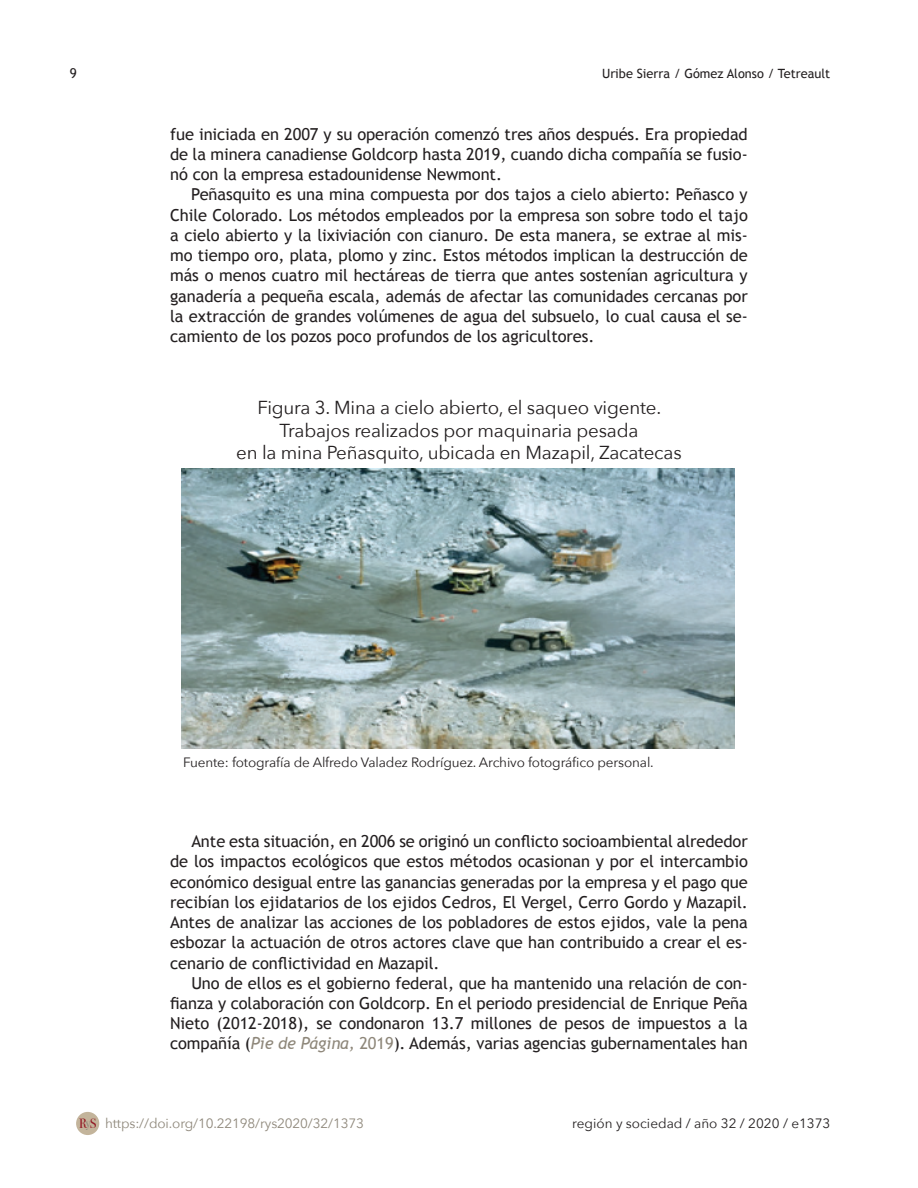
<style>
.page{position:relative;width:918px;height:1188px;background:#fff}
.page>*{position:absolute;margin:0;border:0;box-sizing:border-box;transform-origin:0 0}
.t1{font:18.75px/22.5px "Avenir Next";letter-spacing:-.01em;color:#231f20;text-align:center}
.t2{font:16.5px/20.2px "Trebuchet MS";letter-spacing:-.005em;color:#231f20;text-align:justify}
.t3{font:13.5px "Avenir Next";letter-spacing:-.01em;color:#231f20}
.t4{font:13.5px "Avenir Next";letter-spacing:-.01em;color:#8e877a}
.t5{font:13.5px "Trebuchet MS";color:#231f20}
.t6{font:12.75px "Trebuchet MS";color:#231f20}
.s1{font-style:italic;color:#8e877a}
.s2{color:#8e877a}
.s3{font-family:"Bodoni Svty Two ITCTT";color:#931924}
.s4{font-family:"Bodoni Svty Two ITCTT";font-size:12px}
</style>
<div class="page">
<div style="left:76px;top:1112px;width:23px;height:23px;background:#c3b49b;border-radius:50%"></div>
<img style="left:182px;top:469px;width:553px;height:280px">
<p class="t5" style="left:70px;top:66px;width:9px">9</p>
<p class="t6" style="left:602px;top:66px;width:230px">Uribe Sierra / Gómez Alonso / Tetreault</p>
<p class="t2" style="left:170px;top:124px;width:579px">fue iniciada en 2007 y su operación comenzó tres años después. Era propiedad de la minera canadiense Goldcorp hasta 2019, cuando dicha compañía se fusio&shy;nó con la empresa estadounidense Newmont.</p>
<p class="t2" style="left:170px;top:185px;width:579px;text-indent:21px">Peñasquito es una mina compuesta por dos tajos a cielo abierto: Peñasco y Chile Colorado. Los métodos empleados por la empresa son sobre todo el tajo a cielo abierto y la lixiviación con cianuro. De esta manera, se extrae al mis&shy;mo tiempo oro, plata, plomo y zinc. Estos métodos implican la destrucción de más o menos cuatro mil hectáreas de tierra que antes sostenían agricultura y ganadería a pequeña escala, además de afectar las comunidades cercanas por la extracción de grandes volúmenes de agua del subsuelo, lo cual causa el se&shy;camiento de los pozos poco profundos de los agricultores.</p>
<p class="t1" style="left:236px;top:396px;width:447px">Figura 3. Mina a cielo abierto, el saqueo vigente.<br>Trabajos realizados por maquinaria pesada<br>en la mina Peñasquito, ubicada en Mazapil, Zacatecas</p>
<p class="t3" style="left:183px;top:751px;width:472px">Fuente: fotografía de Alfredo Valadez Rodríguez. Archivo fotográfico personal.</p>
<p class="t2" style="left:170px;top:831px;width:579px;text-indent:21px">Ante esta situación, en 2006 se originó un conflicto socioambiental alrededor de los impactos ecológicos que estos métodos ocasionan y por el intercambio económico desigual entre las ganancias generadas por la empresa y el pago que recibían los ejidatarios de los ejidos Cedros, El Vergel, Cerro Gordo y Mazapil.<br>Antes de analizar las acciones de los pobladores de estos ejidos, vale la pena esbozar la actuación de otros actores clave que han contribuido a crear el es&shy;cenario de conflictividad en Mazapil.</p>
<p class="t2" style="left:170px;top:973px;width:579px;text-indent:21px">Uno de ellos es el gobierno federal, que ha mantenido una relación de con&shy;fianza y colaboración con Goldcorp. En el periodo presidencial de Enrique Peña Nieto (2012-2018), se condonaron 13.7 millones de pesos de impuestos a la compañía (<span class="s1">Pie de Página,</span> <span class="s2">2019</span>). Además, varias agencias gubernamentales han</p>
<p class="t4" style="left:79px;top:1112px;width:286px"><span class="s3">R</span><span class="s4">y</span><span class="s3">S</span> https://doi.org/10.22198/rys2020/32/1373</p>
<p class="t3" style="left:572px;top:1111px;width:260px">región y sociedad / año 32 / 2020 / e1373</p>
</div>
